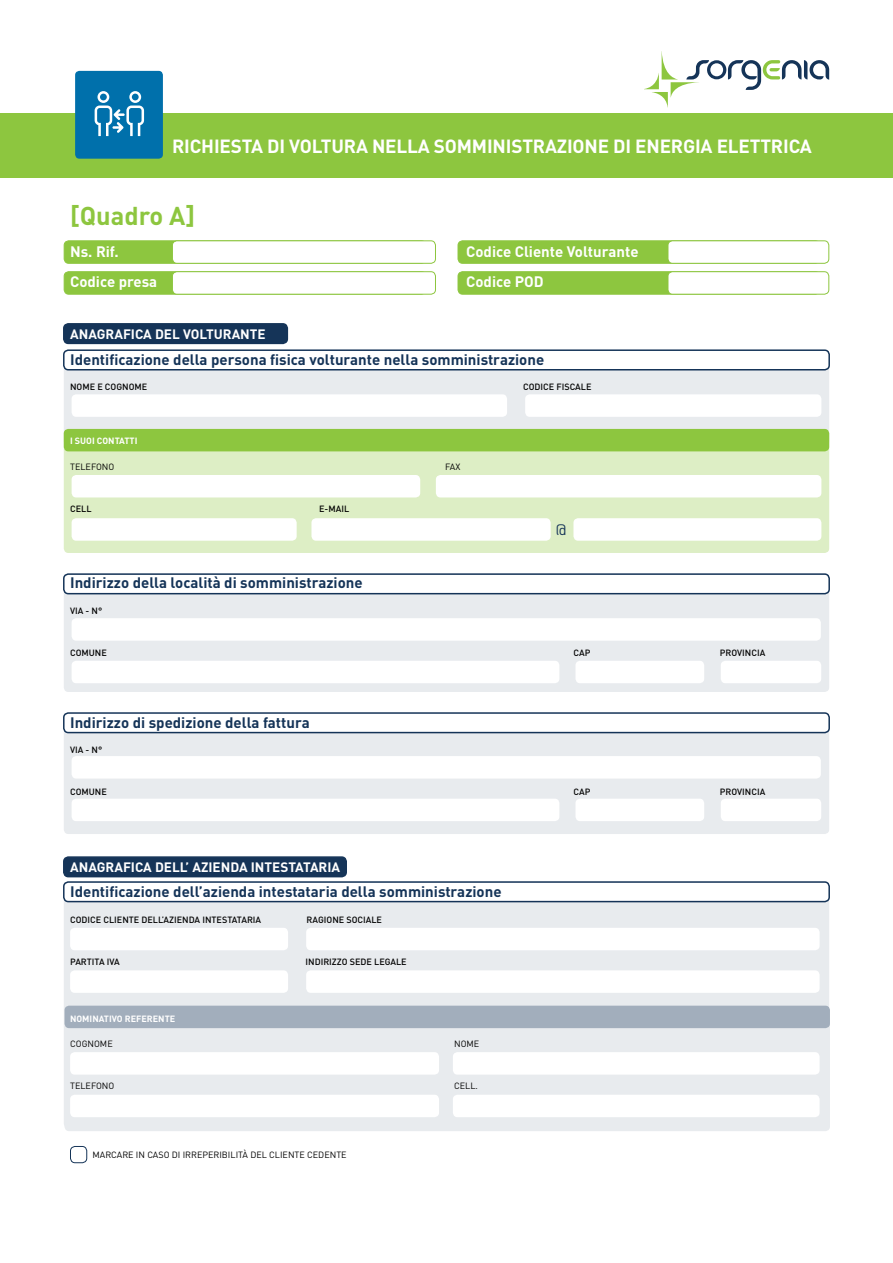
<style>
.page{position:relative;width:893px;height:1263px;background:#fff}
.page>*{position:absolute;margin:0;border:0;box-sizing:border-box;transform-origin:0 0}
.t1{font:700 25.5px "DIN";color:#8dc63f}
.t2{font:700 18.9px "DIN";letter-spacing:-.01em;color:#fff}
.t3{font:700 15px "DIN";color:#153458}
.t4{font:700 15px "DIN";color:#fff}
.t5{font:15px "DIN";color:#153458}
.t6{font:700 13.5px "DIN";color:#fff}
.t7{font:500 9px "DIN";color:#000}
.t8{font:9px "DIN";color:#000}
.t9{font:700 9px "DIN";color:#fff}
</style>
<div class="page">
<div style="left:64px;top:881px;width:765px;height:247px;background:#e8ebee;border-radius:5px"></div>
<div style="left:65px;top:1006px;width:765px;height:125px;background:#e8ebee;border-radius:5px"></div>
<div style="left:65px;top:1006px;width:765px;height:22px;background:#a2aebc;border-radius:5px"></div>
<div style="left:64px;top:882px;width:765px;height:19px;background:#fff;border-radius:5px"></div>
<div style="left:63px;top:881px;width:767px;height:21px;border:2px solid #153458;border-radius:5px"></div>
<div style="left:64px;top:857px;width:282px;height:20px;background:#153458;border-radius:5px"></div>
<div style="left:63px;top:856px;width:284px;height:21px;border:2px solid #153458;border-radius:5px"></div>
<div style="left:64px;top:350px;width:765px;height:95px;background:#e8ebee;border-radius:5px"></div>
<div style="left:64px;top:429px;width:765px;height:124px;background:#ddeec5;border-radius:5px"></div>
<div style="left:64px;top:429px;width:765px;height:22px;background:#8dc63f;border-radius:5px"></div>
<div style="left:64px;top:718px;width:765px;height:116px;background:#e8ebee;border-radius:5px"></div>
<div style="left:72px;top:756px;width:749px;height:22px;background:#fff;border-radius:5px"></div>
<div style="left:72px;top:799px;width:487px;height:22px;background:#fff;border-radius:5px"></div>
<div style="left:64px;top:573px;width:765px;height:119px;background:#e8ebee;border-radius:5px"></div>
<div style="left:64px;top:713px;width:765px;height:19px;background:#fff;border-radius:5px"></div>
<div style="left:63px;top:712px;width:767px;height:21px;border:2px solid #153458;border-radius:5px"></div>
<div style="left:64px;top:574px;width:765px;height:20px;background:#fff;border-radius:5px"></div>
<div style="left:63px;top:573px;width:767px;height:21px;border:2px solid #153458;border-radius:5px"></div>
<div style="left:64px;top:241px;width:362px;height:22px;background:#8dc63f;border-radius:5px"></div>
<div style="left:64px;top:240px;width:362px;height:24px;border:1px solid #8dc63f;border-radius:5px"></div>
<div style="left:64px;top:272px;width:362px;height:22px;background:#8dc63f;border-radius:5px"></div>
<div style="left:64px;top:271px;width:362px;height:24px;border:1px solid #8dc63f;border-radius:5px"></div>
<div style="left:172px;top:241px;width:263px;height:22px;background:#fff;border-radius:5px"></div>
<div style="left:172px;top:240px;width:264px;height:24px;border:1px solid #8dc63f;border-radius:5px"></div>
<div style="left:172px;top:272px;width:263px;height:22px;background:#fff;border-radius:5px"></div>
<div style="left:172px;top:271px;width:264px;height:24px;border:1px solid #8dc63f;border-radius:5px"></div>
<div style="left:72px;top:618px;width:749px;height:23px;background:#fff;border-radius:5px"></div>
<div style="left:72px;top:661px;width:487px;height:22px;background:#fff;border-radius:5px"></div>
<div style="left:575px;top:661px;width:129px;height:22px;background:#fff;border-radius:5px"></div>
<div style="left:721px;top:661px;width:100px;height:22px;background:#fff;border-radius:5px"></div>
<div style="left:64px;top:324px;width:223px;height:19px;background:#153458;border-radius:5px"></div>
<div style="left:63px;top:323px;width:225px;height:21px;border:2px solid #153458;border-radius:5px"></div>
<div style="left:64px;top:350px;width:765px;height:20px;background:#fff;border-radius:5px"></div>
<div style="left:63px;top:349px;width:767px;height:21px;border:2px solid #153458;border-radius:5px"></div>
<div style="left:0;top:113px;width:893px;height:64px;background:#8dc63f"></div>
<div style="left:75px;top:71px;width:88px;height:88px;background:#0070ab;border-radius:4px"></div>
<svg style="left:644px;top:51px;width:185px;height:57px"></svg>
<svg style="left:95px;top:91px;width:49px;height:45px"></svg>
<div style="left:458px;top:241px;width:362px;height:22px;background:#8dc63f;border-radius:5px"></div>
<div style="left:458px;top:240px;width:362px;height:24px;border:1px solid #8dc63f;border-radius:5px"></div>
<div style="left:458px;top:272px;width:362px;height:22px;background:#8dc63f;border-radius:5px"></div>
<div style="left:458px;top:271px;width:362px;height:24px;border:1px solid #8dc63f;border-radius:5px"></div>
<div style="left:668px;top:241px;width:161px;height:22px;background:#fff;border-radius:5px"></div>
<div style="left:668px;top:240px;width:161px;height:24px;border:1px solid #8dc63f;border-radius:5px"></div>
<div style="left:668px;top:272px;width:161px;height:22px;background:#fff;border-radius:5px"></div>
<div style="left:668px;top:271px;width:161px;height:24px;border:1px solid #8dc63f;border-radius:5px"></div>
<div style="left:72px;top:475px;width:348px;height:22px;background:#fff;border-radius:5px"></div>
<div style="left:436px;top:475px;width:385px;height:22px;background:#fff;border-radius:5px"></div>
<div style="left:72px;top:518px;width:225px;height:23px;background:#fff;border-radius:5px"></div>
<div style="left:311px;top:518px;width:240px;height:23px;background:#fff;border-radius:5px"></div>
<div style="left:573px;top:518px;width:248px;height:23px;background:#fff;border-radius:5px"></div>
<div style="left:575px;top:799px;width:129px;height:22px;background:#fff;border-radius:5px"></div>
<div style="left:721px;top:799px;width:100px;height:22px;background:#fff;border-radius:5px"></div>
<div style="left:72px;top:394px;width:435px;height:23px;background:#fff;border-radius:5px"></div>
<div style="left:525px;top:394px;width:296px;height:23px;background:#fff;border-radius:5px"></div>
<div style="left:70px;top:928px;width:218px;height:22px;background:#fff;border-radius:5px"></div>
<div style="left:70px;top:970px;width:218px;height:23px;background:#fff;border-radius:5px"></div>
<div style="left:306px;top:970px;width:514px;height:23px;background:#fff;border-radius:5px"></div>
<div style="left:306px;top:928px;width:514px;height:22px;background:#fff;border-radius:5px"></div>
<div style="left:70px;top:1052px;width:369px;height:22px;background:#fff;border-radius:5px"></div>
<div style="left:70px;top:1095px;width:369px;height:22px;background:#fff;border-radius:5px"></div>
<div style="left:453px;top:1095px;width:367px;height:22px;background:#fff;border-radius:5px"></div>
<div style="left:453px;top:1052px;width:367px;height:22px;background:#fff;border-radius:5px"></div>
<div style="left:70px;top:1146px;width:17px;height:17px;border:1px solid #153458;border-radius:5px"></div>
<p class="t2" style="left:172px;top:134px;width:641px">RICHIESTA DI VOLTURA NELLA SOMMINISTRAZIONE DI ENERGIA ELETTRICA</p>
<h1 class="t1" style="left:70px;top:199px;width:127px">[Quadro A]</h1>
<p class="t4" style="left:70px;top:241px;width:50px">Ns. Rif.</p>
<p class="t4" style="left:466px;top:241px;width:174px">Codice Cliente Volturante</p>
<p class="t4" style="left:70px;top:271px;width:89px">Codice presa</p>
<p class="t4" style="left:466px;top:271px;width:79px">Codice POD</p>
<p class="t6" style="left:70px;top:325px;width:197px">ANAGRAFICA DEL VOLTURANTE</p>
<p class="t3" style="left:70px;top:349px;width:476px">Identificazione della persona fisica volturante nella somministrazione</p>
<p class="t7" style="left:70px;top:381px;width:79px">NOME E COGNOME</p>
<p class="t7" style="left:523px;top:381px;width:70px">CODICE FISCALE</p>
<p class="t9" style="left:70px;top:435px;width:69px">I SUOI CONTATTI</p>
<p class="t8" style="left:70px;top:461px;width:46px">TELEFONO</p>
<p class="t8" style="left:445px;top:461px;width:17px">FAX</p>
<p class="t7" style="left:70px;top:503px;width:23px">CELL</p>
<p class="t7" style="left:319px;top:503px;width:32px">E-MAIL</p>
<p class="t5" style="left:556px;top:521px;width:12px">@</p>
<p class="t3" style="left:70px;top:573px;width:294px">Indirizzo della località di somministrazione</p>
<p class="t7" style="left:70px;top:605px;width:34px">VIA - N°</p>
<p class="t7" style="left:70px;top:647px;width:38px">COMUNE</p>
<p class="t7" style="left:573px;top:647px;width:18px">CAP</p>
<p class="t7" style="left:720px;top:647px;width:47px">PROVINCIA</p>
<p class="t3" style="left:70px;top:712px;width:241px">Indirizzo di spedizione della fattura</p>
<p class="t7" style="left:70px;top:744px;width:34px">VIA - N°</p>
<p class="t7" style="left:70px;top:786px;width:38px">COMUNE</p>
<p class="t7" style="left:573px;top:786px;width:18px">CAP</p>
<p class="t7" style="left:720px;top:786px;width:47px">PROVINCIA</p>
<p class="t6" style="left:70px;top:858px;width:272px">ANAGRAFICA DELL’ AZIENDA INTESTATARIA</p>
<p class="t3" style="left:70px;top:882px;width:433px">Identificazione dell’azienda intestataria della somministrazione</p>
<p class="t7" style="left:70px;top:914px;width:193px">CODICE CLIENTE DELL’AZIENDA INTESTATARIA</p>
<p class="t7" style="left:307px;top:914px;width:77px">RAGIONE SOCIALE</p>
<p class="t7" style="left:70px;top:956px;width:51px">PARTITA IVA</p>
<p class="t7" style="left:306px;top:956px;width:103px">INDIRIZZO SEDE LEGALE</p>
<p class="t9" style="left:70px;top:1013px;width:107px">NOMINATIVO REFERENTE</p>
<p class="t8" style="left:70px;top:1038px;width:44px">COGNOME</p>
<p class="t8" style="left:454px;top:1038px;width:27px">NOME</p>
<p class="t8" style="left:70px;top:1080px;width:46px">TELEFONO</p>
<p class="t8" style="left:454px;top:1080px;width:25px">CELL.</p>
<p class="t8" style="left:93px;top:1149px;width:256px">MARCARE IN CASO DI IRREPERIBILITÀ DEL CLIENTE CEDENTE</p>
</div>
